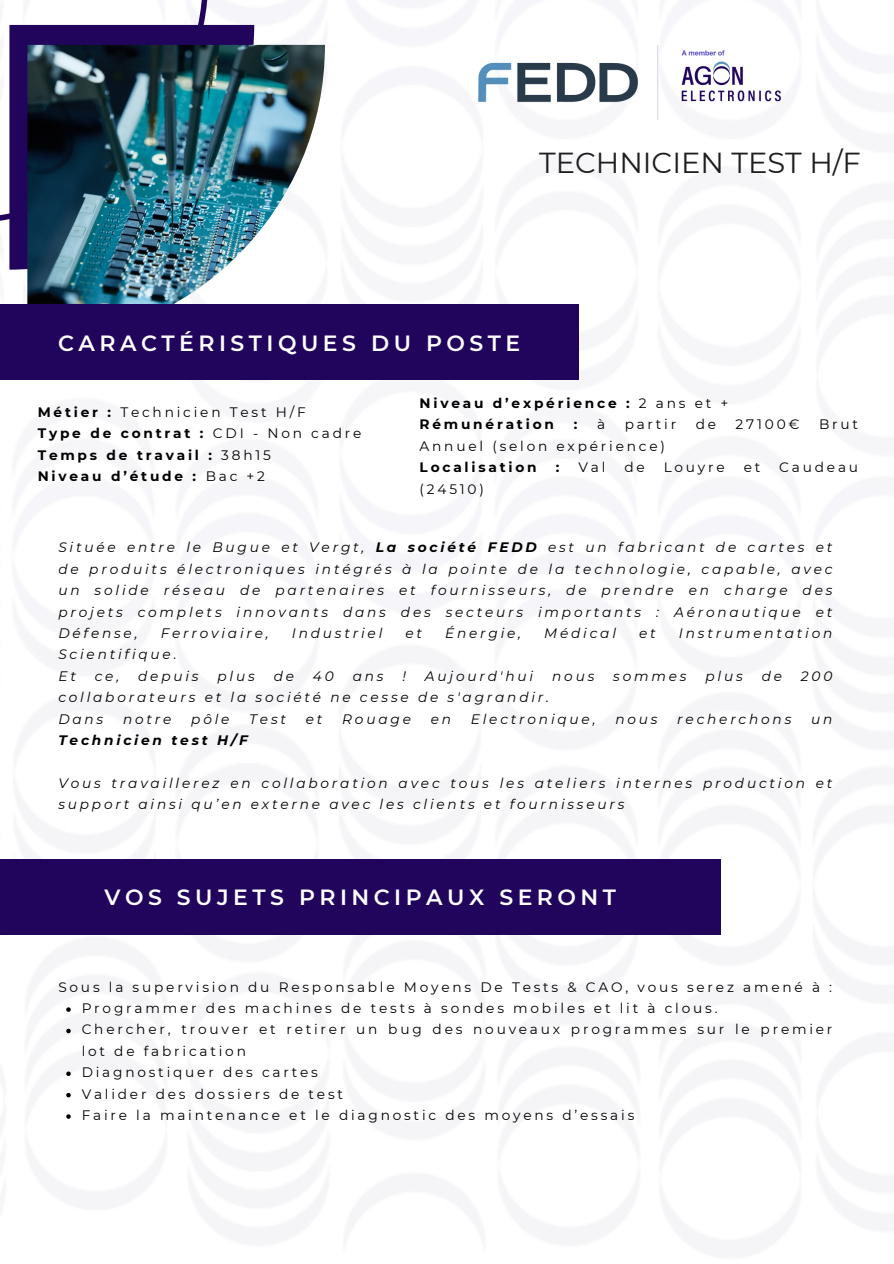
<style>
.page{position:relative;width:894px;height:1264px;background:#fff}
.page>*{position:absolute;margin:0;border:0;box-sizing:border-box;transform-origin:0 0}
.t1{font:28.95px "Montserrat";color:#1e1e1e}
.t2{font:600 22.05px "Montserrat";letter-spacing:.205em;color:#fff}
.t3{font:italic 13.65px/21.3px "Montserrat";letter-spacing:.205em;color:#000;text-align:justify}
.t4{font:13.65px/21.3px "Montserrat";letter-spacing:.205em;color:#000}
.t5{font:700 13.65px "Montserrat";letter-spacing:.205em;color:#000}
.t6{font:italic 700 13.65px "Montserrat";letter-spacing:.205em;color:#000}
.s1{font-weight:700}
.s2{font-weight:400}
</style>
<div class="page">
<svg style="left:0;top:0;width:208px;height:221px"></svg>
<div style="left:9px;top:25px;width:245px;height:245px;background:#21055c"></div>
<img style="left:27px;top:45px;width:298px;height:259px">
<img style="left:478px;top:45px;width:304px;height:75px">
<div style="left:0;top:859px;width:720px;height:76px;background:#21055c"></div>
<svg style="left:66px;top:1007px;width:5px;height:4px"></svg>
<svg style="left:66px;top:1028px;width:5px;height:5px"></svg>
<svg style="left:66px;top:1071px;width:5px;height:4px"></svg>
<svg style="left:66px;top:1092px;width:5px;height:5px"></svg>
<svg style="left:66px;top:1114px;width:5px;height:4px"></svg>
<div style="left:0;top:304px;width:578px;height:76px;background:#21055c"></div>
<p class="t1" style="left:539px;top:145px;width:323px">TECHNICIEN TEST H/F</p>
<p class="t2" style="left:58px;top:329px;width:463px">CARACTÉRISTIQUES DU POSTE</p>
<h1 class="t4" style="left:38px;top:401px;width:269px"><span class="s1">Métier :</span> Technicien Test H/F</h1>
<h2 class="t5" style="left:38px;top:425px;width:325px">Type de contrat : <span class="s2">CDI - Non cadre</span></h2>
<p class="t5" style="left:38px;top:446px;width:235px">Temps de travail : <span class="s2">38h15</span></p>
<p class="t5" style="left:38px;top:468px;width:229px">Niveau d’étude : <span class="s2">Bac +2</span></p>
<p class="t5" style="left:419px;top:395px;width:310px">Niveau d’expérience : <span class="s2">2 ans et +</span></p>
<p class="t5" style="left:419px;top:416px;width:136px">Rémunération</p>
<p class="t5" style="left:573px;top:416px;width:5px">:</p>
<p class="t4" style="left:597px;top:414px;width:10px">à</p>
<p class="t4" style="left:624px;top:414px;width:53px">partir</p>
<p class="t4" style="left:695px;top:414px;width:22px">de</p>
<p class="t4" style="left:735px;top:414px;width:65px">27100€</p>
<p class="t4" style="left:818px;top:414px;width:40px">Brut</p>
<p class="t4" style="left:419px;top:435px;width:247px">Annuel (selon expérience)</p>
<h2 class="t5" style="left:419px;top:459px;width:119px">Localisation</h2>
<h2 class="t5" style="left:555px;top:459px;width:5px">:</h2>
<h2 class="t4" style="left:578px;top:456px;width:28px">Val</h2>
<h2 class="t4" style="left:624px;top:456px;width:22px">de</h2>
<h2 class="t4" style="left:663px;top:456px;width:63px">Louyre</h2>
<h2 class="t4" style="left:743px;top:456px;width:18px">et</h2>
<h2 class="t4" style="left:779px;top:456px;width:80px">Caudeau</h2>
<h2 class="t4" style="left:419px;top:478px;width:66px">(24510)</h2>
<p class="t3" style="left:58px;top:537px;width:775px">Située entre le Bugue et Vergt, <span class="s1">La société FEDD</span> est un fabricant de cartes et de produits électroniques intégrés à la pointe de la technologie, capable, avec un solide réseau de partenaires et fournisseurs, de prendre en charge des projets complets innovants dans des secteurs importants : Aéronautique et Défense,</p>
<p class="t3" style="left:161px;top:622px;width:109px">Ferroviaire,</p>
<p class="t3" style="left:292px;top:622px;width:92px">Industriel</p>
<p class="t3" style="left:405px;top:622px;width:18px">et</p>
<p class="t3" style="left:445px;top:622px;width:78px">Énergie,</p>
<p class="t3" style="left:544px;top:622px;width:73px">Médical</p>
<p class="t3" style="left:639px;top:622px;width:18px">et</p>
<p class="t3" style="left:678px;top:622px;width:155px">Instrumentation</p>
<p class="t3" style="left:58px;top:644px;width:120px">Scientifique.</p>
<p class="t3" style="left:58px;top:665px;width:19px">Et</p>
<p class="t3" style="left:95px;top:665px;width:26px">ce,</p>
<p class="t3" style="left:138px;top:665px;width:62px">depuis</p>
<p class="t3" style="left:217px;top:665px;width:39px">plus</p>
<p class="t3" style="left:273px;top:665px;width:22px">de</p>
<p class="t3" style="left:313px;top:665px;width:22px">40</p>
<p class="t3" style="left:352px;top:665px;width:32px">ans</p>
<p class="t3" style="left:402px;top:665px;width:5px">!</p>
<p class="t3" style="left:425px;top:665px;width:110px">Aujourd'hui</p>
<p class="t3" style="left:552px;top:665px;width:44px">nous</p>
<p class="t3" style="left:613px;top:665px;width:75px">sommes</p>
<p class="t3" style="left:705px;top:665px;width:39px">plus</p>
<p class="t3" style="left:761px;top:665px;width:22px">de</p>
<p class="t3" style="left:800px;top:665px;width:33px">200</p>
<p class="t3" style="left:58px;top:686px;width:492px">collaborateurs et la société ne cesse de s'agrandir.</p>
<p class="t3" style="left:58px;top:708px;width:46px">Dans</p>
<p class="t3" style="left:123px;top:708px;width:50px">notre</p>
<p class="t3" style="left:191px;top:708px;width:40px">pôle</p>
<p class="t3" style="left:249px;top:708px;width:38px">Test</p>
<p class="t3" style="left:306px;top:708px;width:18px">et</p>
<p class="t3" style="left:342px;top:708px;width:70px">Rouage</p>
<p class="t3" style="left:430px;top:708px;width:22px">en</p>
<p class="t3" style="left:470px;top:708px;width:126px">Electronique,</p>
<p class="t3" style="left:615px;top:708px;width:44px">nous</p>
<p class="t3" style="left:677px;top:708px;width:115px">recherchons</p>
<p class="t3" style="left:811px;top:708px;width:23px">un</p>
<p class="t6" style="left:58px;top:731px;width:191px">Technicien test H/F</p>
<p class="t3" style="left:58px;top:772px;width:775px">Vous travaillerez en collaboration avec tous les ateliers internes production et support ainsi qu’en externe avec les clients et fournisseurs</p>
<p class="t2" style="left:104px;top:883px;width:513px">VOS SUJETS PRINCIPAUX SERONT</p>
<p class="t4" style="left:58px;top:976px;width:775px">Sous la supervision du Responsable Moyens De Tests &amp; CAO, vous serez amené à :</p>
<p class="t4" style="left:82px;top:997px;width:637px">Programmer des machines de tests à sondes mobiles et lit à clous.</p>
<p class="t4" style="left:82px;top:1018px;width:752px">Chercher, trouver et retirer un bug des nouveaux programmes sur le premier lot de fabrication</p>
<p class="t4" style="left:82px;top:1061px;width:238px">Diagnostiquer des cartes</p>
<p class="t4" style="left:82px;top:1082px;width:263px">Valider des dossiers de test</p>
<p class="t4" style="left:82px;top:1104px;width:554px">Faire la maintenance et le diagnostic des moyens d’essais</p>
</div>
